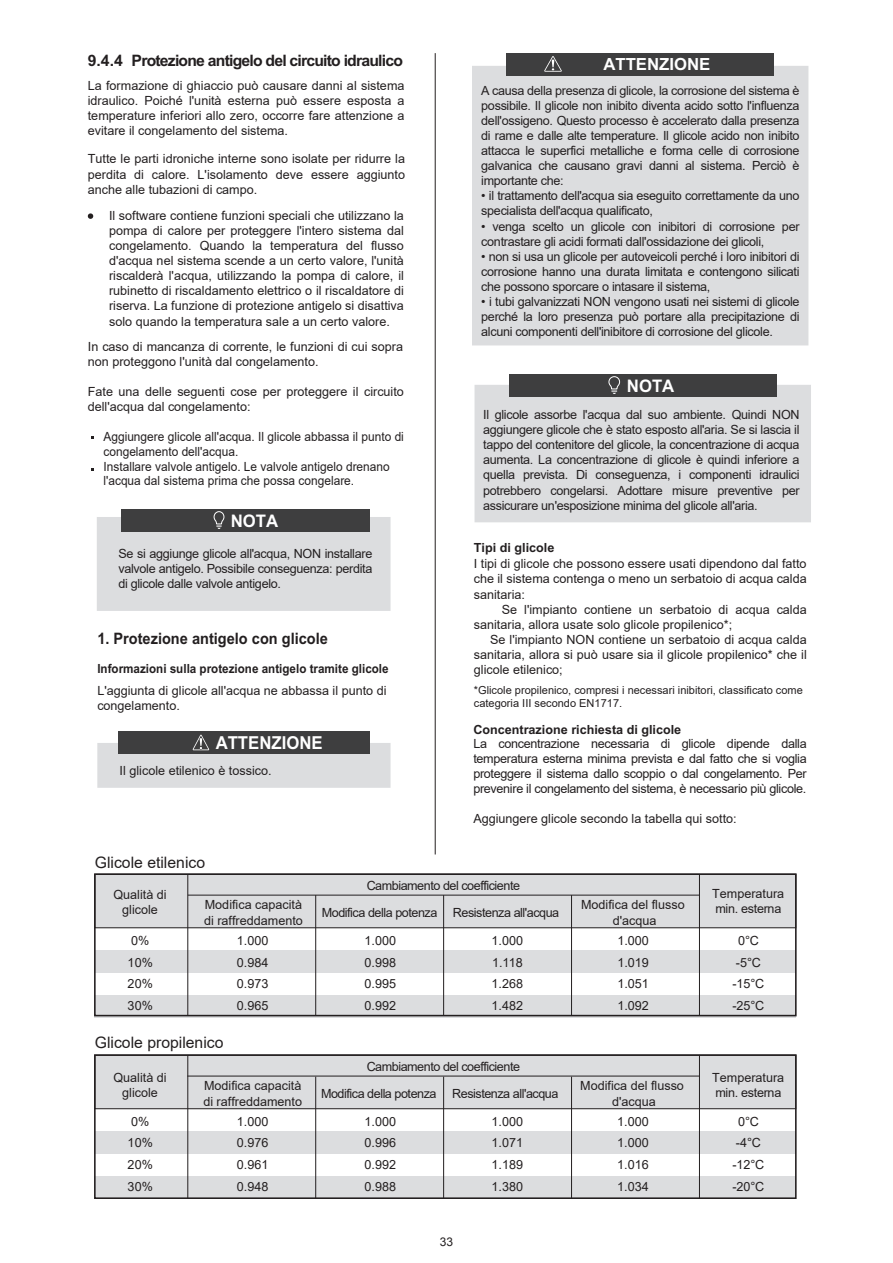
<style>
.page{position:relative;width:893px;height:1263px;background:#fff}
.page>*{position:absolute;margin:0;border:0;box-sizing:border-box;transform-origin:0 0}
.t1{font:700 17.85px "Arial";color:#fff;scale:.94 1}
.t2{font:700 17.25px "Arial";color:#fff}
.t3{font:700 16.8px "Arial";color:#fff}
.t4{font:700 15.75px "Arial";letter-spacing:-.05em;color:#231f20}
.t5{font:15.75px "Arial";color:#231f20}
.t6{font:700 15.75px "Arial";color:#231f20;scale:.92 1}
.t7{font:12.6px/15.1px "Arial";color:#231f20;text-align:justify}
.t8{font:12.6px/15.1px "Arial";letter-spacing:-.025em;color:#231f20}
.t9{font:12.6px/14.7px "Arial";color:#231f20;scale:.95 1}
.t10{font:12.6px "Arial";letter-spacing:-.035em;color:#231f20}
.t11{font:700 12.6px "Arial";color:#231f20;scale:.92 1}
.t12{font:700 12.6px "Arial";color:#231f20}
.t13{font:12px "Arial";color:#231f20}
.t14{font:10.95px/13.2px "Arial";color:#231f20}
</style>
<div class="page">
<div style="left:118px;top:731px;width:252px;height:23px;background:#3e3e3f"></div>
<svg style="left:97px;top:735px;width:294px;height:53px"></svg>
<div style="left:472px;top:66px;width:336px;height:279px;background:#dcdddf"></div>
<div style="left:506px;top:53px;width:268px;height:22px;background:#3e3e3f"></div>
<svg style="left:544px;top:56px;width:18px;height:16px"></svg>
<div style="left:475px;top:385px;width:336px;height:137px;background:#dcdddf"></div>
<div style="left:121px;top:509px;width:249px;height:23px;background:#3e3e3f"></div>
<svg style="left:97px;top:511px;width:294px;height:100px"></svg>
<div style="left:509px;top:374px;width:268px;height:23px;background:#3e3e3f"></div>
<svg style="left:608px;top:376px;width:12px;height:18px"></svg>
<hr style="left:435px;top:53px;width:1px;height:801px;background:#231f20">
<div style="left:95px;top:874px;width:701px;height:54px;background:#dcdddf"></div>
<div style="left:95px;top:874px;width:701px;height:54px;border:1px solid #231f20"></div>
<div style="left:95px;top:950px;width:701px;height:22px;background:#dcdddf"></div>
<div style="left:95px;top:995px;width:701px;height:22px;background:#dcdddf"></div>
<div style="left:94px;top:873px;width:703px;height:143px;border:2px solid #231f20"></div>
<hr style="left:188px;top:874px;width:1px;height:141px;background:#231f20">
<hr style="left:443px;top:895px;width:1px;height:120px;background:#231f20">
<hr style="left:315px;top:895px;width:1px;height:120px;background:#231f20">
<hr style="left:699px;top:874px;width:1px;height:141px;background:#231f20">
<hr style="left:571px;top:895px;width:1px;height:120px;background:#231f20">
<hr style="left:188px;top:895px;width:511px;height:1px;background:#231f20">
<div style="left:95px;top:1055px;width:701px;height:54px;background:#dcdddf"></div>
<div style="left:95px;top:1055px;width:701px;height:54px;border:1px solid #231f20"></div>
<div style="left:95px;top:1131px;width:701px;height:22px;background:#dcdddf"></div>
<div style="left:95px;top:1176px;width:701px;height:22px;background:#dcdddf"></div>
<div style="left:94px;top:1054px;width:703px;height:145px;border:2px solid #231f20"></div>
<hr style="left:188px;top:1055px;width:1px;height:143px;background:#231f20">
<hr style="left:443px;top:1077px;width:1px;height:121px;background:#231f20">
<hr style="left:315px;top:1077px;width:1px;height:121px;background:#231f20">
<hr style="left:699px;top:1055px;width:1px;height:143px;background:#231f20">
<hr style="left:571px;top:1077px;width:1px;height:121px;background:#231f20">
<hr style="left:187px;top:1076px;width:512px;height:1px;background:#231f20">
<svg style="left:88px;top:213px;width:5px;height:6px"></svg>
<p class="t4" style="left:88px;top:52px;width:317px">9.4.4 Protezione antigelo del circuito idraulico</p>
<p class="t7" style="left:88px;top:78px;width:318px">La formazione di ghiaccio può causare danni al sistema idraulico. Poiché l'unità esterna può essere esposta a temperature inferiori allo zero, occorre fare attenzione a evitare il congelamento del sistema.</p>
<p class="t7" style="left:88px;top:151px;width:319px">Tutte le parti idroniche interne sono isolate per ridurre la perdita di calore. L'isolamento deve essere aggiunto anche alle tubazioni di campo.</p>
<p class="t7" style="left:109px;top:208px;width:296px">Il software contiene funzioni speciali che utilizzano la pompa di calore per proteggere l'intero sistema dal congelamento. Quando la temperatura del flusso d'acqua nel sistema scende a un certo valore, l'unità riscalderà l'acqua, utilizzando la pompa di calore, il rubinetto di riscaldamento elettrico o il riscaldatore di riserva. La funzione di protezione antigelo si disattiva solo quando la temperatura sale a un certo valore.</p>
<p class="t7" style="left:88px;top:338px;width:317px">In caso di mancanza di corrente, le funzioni di cui sopra non proteggono l'unità dal congelamento.</p>
<p class="t7" style="left:88px;top:384px;width:318px">Fate una delle seguenti cose per proteggere il circuito dell'acqua dal congelamento:</p>
<p class="t9" style="left:104px;top:429px;width:318px">Aggiungere glicole all'acqua. Il glicole abbassa il punto di congelamento dell'acqua.<br>Installare valvole antigelo. Le valvole antigelo drenano l'acqua dal sistema prima che possa congelare.</p>
<h2 class="t2" style="left:231px;top:511px;width:49px">NOTA</h2>
<p class="t7" style="left:118px;top:546px;width:255px">Se si aggiunge glicole all'acqua, NON installare valvole antigelo. Possibile conseguenza: perdita di glicole dalle valvole antigelo.</p>
<p class="t6" style="left:97px;top:629px;width:252px">1. Protezione antigelo con glicole</p>
<p class="t11" style="left:97px;top:661px;width:318px">Informazioni sulla protezione antigelo tramite glicole</p>
<p class="t7" style="left:97px;top:682px;width:291px">L'aggiunta di glicole all'acqua ne abbassa il punto di congelamento.</p>
<h1 class="t1" style="left:216px;top:732px;width:115px">ATTENZIONE</h1>
<p class="t7" style="left:120px;top:763px;width:153px">Il glicole etilenico è tossico.</p>
<p class="t5" style="left:95px;top:852px;width:112px">Glicole etilenico</p>
<h3 class="t3" style="left:603px;top:55px;width:108px">ATTENZIONE</h3>
<p class="t7" style="left:481px;top:82px;width:320px">A causa della presenza di glicole, la corrosione del sistema è possibile. Il glicole non inibito diventa acido sotto l'influenza dell'ossigeno. Questo processo è accelerato dalla presenza di rame e dalle alte temperature. Il glicole acido non inibito attacca le superfici metalliche e forma celle di corrosione galvanica che causano gravi danni al sistema. Perciò è importante che:</p>
<p class="t8" style="left:481px;top:188px;width:320px">• il trattamento dell'acqua sia eseguito correttamente da uno specialista dell'acqua qualificato,</p>
<p class="t8" style="left:481px;top:219px;width:320px">• venga scelto un glicole con inibitori di corrosione per contrastare gli acidi formati dall'ossidazione dei glicoli,</p>
<p class="t7" style="left:481px;top:249px;width:320px">• non si usa un glicole per autoveicoli perché i loro inibitori di corrosione hanno una durata limitata e contengono silicati che possono sporcare o intasare il sistema,</p>
<p class="t7" style="left:481px;top:294px;width:320px">• i tubi galvanizzati NON vengono usati nei sistemi di glicole perché la loro presenza può portare alla precipitazione di alcuni componenti dell'inibitore di corrosione del glicole.</p>
<h2 class="t2" style="left:627px;top:376px;width:49px">NOTA</h2>
<p class="t7" style="left:483px;top:407px;width:318px">Il glicole assorbe l'acqua dal suo ambiente. Quindi NON aggiungere glicole che è stato esposto all'aria. Se si lascia il tappo del contenitore del glicole, la concentrazione di acqua aumenta. La concentrazione di glicole è quindi inferiore a quella prevista. Di conseguenza, i componenti idraulici potrebbero congelarsi. Adottare misure preventive per assicurare un'esposizione minima del glicole all'aria.</p>
<p class="t12" style="left:474px;top:540px;width:82px">Tipi di glicole</p>
<p class="t7" style="left:474px;top:556px;width:334px">I tipi di glicole che possono essere usati dipendono dal fatto che il sistema contenga o meno un serbatoio di acqua calda sanitaria:</p>
<p class="t7" style="left:474px;top:602px;width:334px;text-indent:28px">Se l'impianto contiene un serbatoio di acqua calda sanitaria, allora usate solo glicole propilenico*;</p>
<p class="t7" style="left:474px;top:632px;width:334px;text-indent:16px">Se l'impianto NON contiene un serbatoio di acqua calda sanitaria, allora si può usare sia il glicole propilenico* che il glicole etilenico;</p>
<p class="t14" style="left:474px;top:683px;width:330px">*Glicole propilenico, compresi i necessari inibitori, classificato come categoria III secondo EN1717.</p>
<p class="t12" style="left:473px;top:722px;width:209px">Concentrazione richiesta di glicole</p>
<p class="t7" style="left:473px;top:735px;width:335px">La concentrazione necessaria di glicole dipende dalla temperatura esterna minima prevista e dal fatto che si voglia proteggere il sistema dallo scoppio o dal congelamento. Per prevenire il congelamento del sistema, è necessario più glicole.</p>
<p class="t7" style="left:473px;top:811px;width:265px">Aggiungere glicole secondo la tabella qui sotto:</p>
<p class="t7" style="left:113px;top:887px;width:55px;text-align:center">Qualità di glicole</p>
<p class="t10" style="left:367px;top:877px;width:155px">Cambiamento del coefficiente</p>
<p class="t7" style="left:204px;top:897px;width:100px">Modifica capacità di raffreddamento</p>
<p class="t10" style="left:322px;top:904px;width:239px">Modifica della potenza Resistenza all'acqua</p>
<p class="t7" style="left:581px;top:897px;width:105px;text-align:center">Modifica del flusso d'acqua</p>
<p class="t7" style="left:712px;top:885px;width:74px">Temperatura min. esterna</p>
<p class="t7" style="left:128px;top:929px;width:27px;line-height:21.9px;text-align:left">0%<br>10%<br>20%<br>30%</p>
<p class="t7" style="left:237px;top:929px;width:33px;line-height:21.9px">1.000<br>0.984<br>0.973<br>0.965</p>
<p class="t7" style="left:365px;top:929px;width:33px;line-height:21.9px">1.000<br>0.998<br>0.995<br>0.992</p>
<p class="t7" style="left:492px;top:929px;width:33px;line-height:21.9px">1.000<br>1.118<br>1.268<br>1.482</p>
<p class="t7" style="left:617px;top:929px;width:33px;line-height:21.9px">1.000<br>1.019<br>1.051<br>1.092</p>
<p class="t7" style="left:732px;top:929px;width:34px;line-height:21.9px;text-align:center">0°C -5°C -15°C -25°C</p>
<p class="t5" style="left:95px;top:1032px;width:130px">Glicole propilenico</p>
<p class="t7" style="left:113px;top:1069px;width:55px;text-align:center">Qualità di glicole</p>
<p class="t10" style="left:367px;top:1058px;width:155px">Cambiamento del coefficiente</p>
<p class="t7" style="left:203px;top:1078px;width:100px">Modifica capacità di raffreddamento</p>
<p class="t10" style="left:321px;top:1085px;width:239px">Modifica della potenza Resistenza all'acqua</p>
<p class="t7" style="left:580px;top:1078px;width:105px;text-align:center">Modifica del flusso d'acqua</p>
<p class="t7" style="left:712px;top:1070px;width:74px">Temperatura min. esterna</p>
<p class="t7" style="left:128px;top:1110px;width:27px;line-height:21.9px;text-align:left">0%<br>10%<br>20%<br>30%</p>
<p class="t7" style="left:237px;top:1110px;width:33px;line-height:21.9px">1.000<br>0.976<br>0.961<br>0.948</p>
<p class="t7" style="left:365px;top:1110px;width:33px;line-height:21.9px">1.000<br>0.996<br>0.992<br>0.988</p>
<p class="t7" style="left:492px;top:1110px;width:33px;line-height:21.9px">1.000<br>1.071<br>1.189<br>1.380</p>
<p class="t7" style="left:617px;top:1110px;width:33px;line-height:21.9px">1.000<br>1.000<br>1.016<br>1.034</p>
<p class="t7" style="left:732px;top:1110px;width:34px;line-height:21.9px;text-align:center">0°C -4°C -12°C -20°C</p>
<p class="t13" style="left:440px;top:1234px;width:15px">33</p>
</div>
